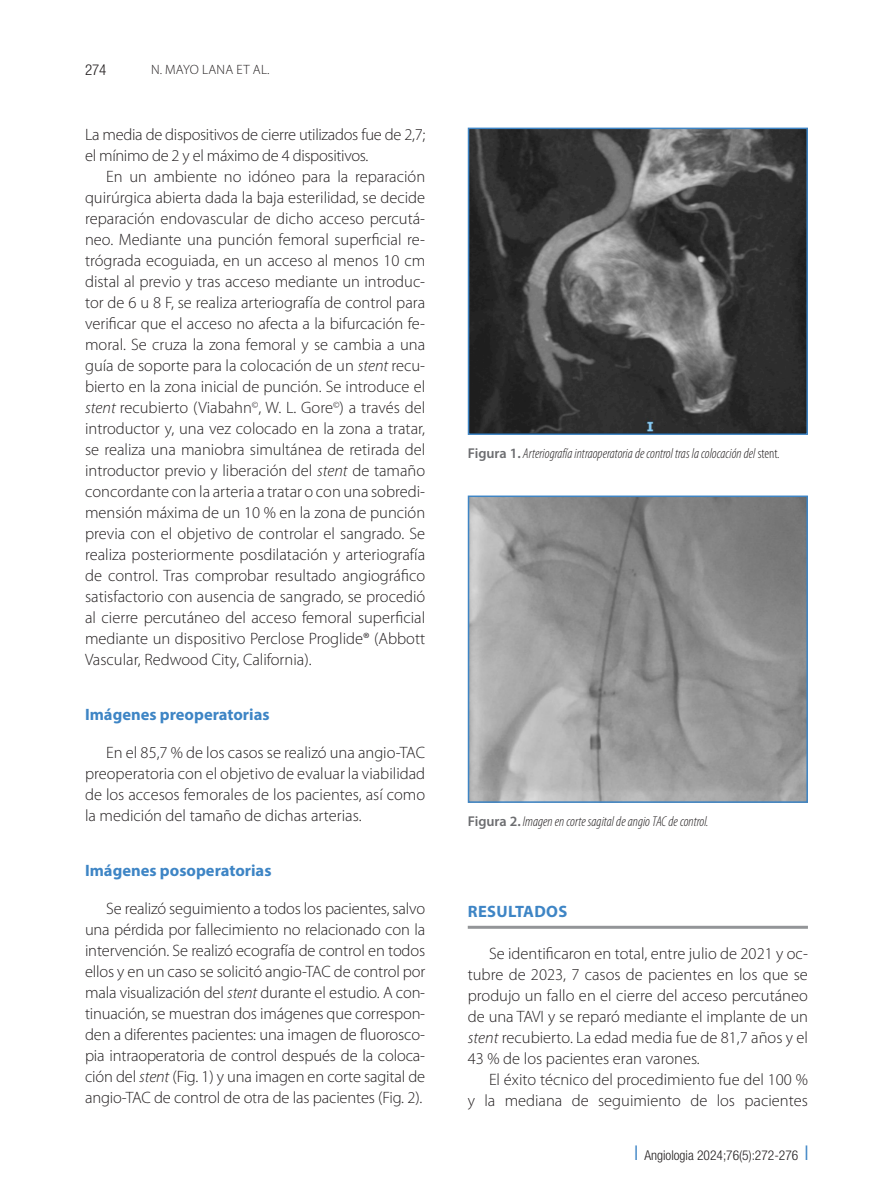
<style>
.page{position:relative;width:893px;height:1191px;background:#fff}
.page>*{position:absolute;margin:0;border:0;box-sizing:border-box;transform-origin:0 0}
.t1{font:300 16.5px/21px "Myriad Pro";color:#231f20;text-align:justify}
.t2{font:300 16.5px/21px "Myriad Pro";letter-spacing:-.02em;color:#231f20}
.Ladillo_2{font:700 16.5px "Myriad Pro";color:#3e85c5}
.Ladillo_1{font:700 16.5px "Myriad Pro";letter-spacing:.02em;color:#3e85c5}
.t3{font:300 condensed 15px "Helvetica Neue LT Std";color:#231f20}
.Pie_figura{font:italic 300 condensed 14.25px "Myriad Pro";color:#231f20}
.t4{font:300 condensed 13.5px "Helvetica Neue LT Std";color:#231f20}
.t5{font:300 13.5px "Myriad Pro";letter-spacing:.02em;color:#231f20}
.s1{font-style:italic}
.s2{font-weight:600;font-style:normal;font-stretch:normal;color:#6c6d70}
.s3{font-style:normal}
.s4{color:#3e85c5}
</style>
<div class="page">
<img style="left:471px;top:131px;width:334px;height:301px">
<div style="left:468px;top:128px;width:340px;height:307px;border:2px solid #3e85c5"></div>
<img style="left:471px;top:498px;width:334px;height:302px">
<div style="left:468px;top:495px;width:340px;height:308px;border:2px solid #3e85c5"></div>
<hr style="left:468px;top:925px;width:340px;height:3px;background:#939598">
<p class="t3" style="left:85px;top:61px;width:23px">274</p>
<p class="t5" style="left:151px;top:61px;width:34px">N. Mayo</p>
<p class="t5" style="left:202px;top:61px;width:69px">Lana ET AL.</p>
<p class="t2" style="left:85px;top:124px;width:342px">La media de dispositivos de cierre utilizados fue de 2,7; el mínimo de 2 y el máximo de 4 dispositivos.</p>
<p class="t1" style="left:85px;top:166px;width:342px;text-indent:21px">En un ambiente no idóneo para la reparación quirúrgica abierta dada la baja esterilidad, se decide reparación endovascular de dicho acceso percutá&shy;neo. Mediante una punción femoral superficial re&shy;trógrada ecoguiada, en un acceso al menos 10 cm distal al previo y tras acceso mediante un introduc&shy;tor de 6 u 8 F, se realiza arteriografía de control para verificar que el acceso no afecta a la bifurcación fe&shy;moral. Se cruza la zona femoral y se cambia a una guía de soporte para la colocación de un <span class="s1">stent</span> recu&shy;bierto en la zona inicial de punción. Se introduce el <span class="s1">stent</span> recubierto (Viabahn<sup>©</sup>, W. L. Gore<sup>©</sup>) a través del introductor y, una vez colocado en la zona a tratar, se realiza una maniobra simultánea de retirada del introductor previo y liberación del <span class="s1">stent</span> de tamaño concordante con la arteria a tratar o con una sobredi&shy;mensión máxima de un 10 % en la zona de punción previa con el objetivo de controlar el sangrado. Se realiza posteriormente posdilatación y arteriografía de control. Tras comprobar resultado angiográfico satisfactorio con ausencia de sangrado, se procedió al cierre percutáneo del acceso femoral superficial mediante un dispositivo Perclose Proglide® (Abbott Vascular, Redwood City, California).</p>
<p class="Ladillo_2" style="left:85px;top:704px;width:186px">Imágenes preoperatorias</p>
<p class="t1" style="left:85px;top:742px;width:342px;text-indent:21px">En el 85,7 % de los casos se realizó una angio-TAC preoperatoria con el objetivo de evaluar la viabilidad de los accesos femorales de los pacientes, así como la medición del tamaño de dichas arterias.</p>
<p class="Ladillo_2" style="left:85px;top:860px;width:188px">Imágenes posoperatorias</p>
<p class="t1" style="left:85px;top:898px;width:342px;text-indent:21px">Se realizó seguimiento a todos los pacientes, salvo una pérdida por fallecimiento no relacionado con la intervención. Se realizó ecografía de control en todos ellos y en un caso se solicitó angio-TAC de control por mala visualización del <span class="s1">stent</span> durante el estudio. A con&shy;tinuación, se muestran dos imágenes que correspon&shy;den a diferentes pacientes: una imagen de fluorosco&shy;pia intraoperatoria de control después de la coloca&shy;ción del <span class="s1">stent</span> (Fig. 1) y una imagen en corte sagital de angio-TAC de control de otra de las pacientes (Fig. 2).</p>
<p class="Pie_figura" style="left:468px;top:445px;width:313px"><span class="s2">Figura 1.</span> Arteriografía intraoperatoria de control tras la colocación del <span class="s3">stent.</span></p>
<p class="Pie_figura" style="left:468px;top:813px;width:242px"><span class="s2">Figura 2.</span> Imagen en corte sagital de angio TAC de control.</p>
<p class="Ladillo_1" style="left:468px;top:901px;width:101px">RESULTADOS</p>
<p class="t1" style="left:468px;top:943px;width:342px;text-indent:21px">Se identificaron en total, entre julio de 2021 y oc&shy;tubre de 2023, 7 casos de pacientes en los que se produjo un fallo en el cierre del acceso percutáneo de una TAVI y se reparó mediante el implante de un <span class="s1">stent</span> recubierto. La edad media fue de 81,7 años y el 43 % de los pacientes eran varones.</p>
<p class="t1" style="left:468px;top:1069px;width:342px;text-align:right">El éxito técnico del procedimiento fue del 100 %<br>y la mediana de seguimiento de los pacientes</p>
<p class="t4" style="left:635px;top:1147px;width:175px"><span class="s4">❘</span> Angiologia 2024;76(5):272-276 <span class="s4">❘</span></p>
</div>
